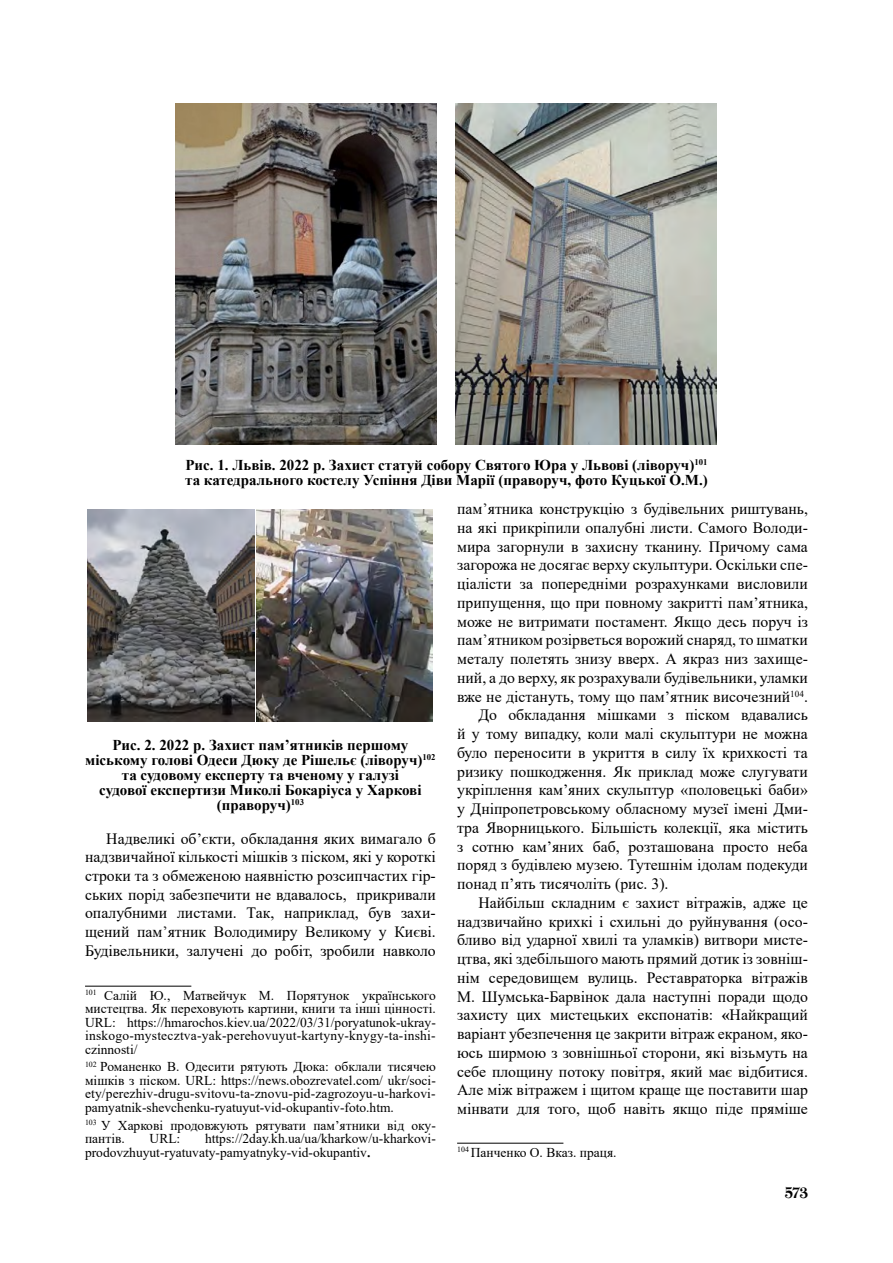
<style>
.page{position:relative;width:893px;height:1263px;background:#fff}
.page>*{position:absolute;margin:0;border:0;box-sizing:border-box;transform-origin:0 0}
.t1{font:18.3px "Tiffany";color:#000;scale:.9 1}
.t2{font:15.75px/18.8px "Times New Roman";color:#000;text-align:justify}
.t3{font:700 15px/15px "Times New Roman";color:#000;text-align:center}
.t4{font:13.5px/13.5px "Times New Roman";color:#000;text-align:justify}
.s1{font-weight:700}
</style>
<div class="page">
<img style="left:88px;top:510px;width:167px;height:212px">
<img style="left:257px;top:510px;width:175px;height:212px">
<hr style="left:85px;top:986px;width:106px;height:1px;background:#000">
<hr style="left:457px;top:1143px;width:106px;height:1px;background:#000">
<img style="left:175px;top:104px;width:262px;height:340px">
<img style="left:456px;top:104px;width:260px;height:340px">
<p class="t3" style="left:185px;top:457px;width:524px;text-align:left">Рис. 1. Львів. 2022 р. Захист статуй собору Святого Юра у Львові (ліворуч)<sup>101 </sup>та катедрального костелу Успіння Діви Марії (праворуч, фото Куцької О.М.)</p>
<p class="t3" style="left:85px;top:737px;width:352px">Рис. 2. 2022 р. Захист пам’ятників першому міському голові Одеси Дюку де Рішельє (ліворуч)<sup>102 </sup>та судовому експерту та вченому у галузі<br>судової експертизи Миколі Бокаріуса у Харкові (праворуч)<sup>103</sup></p>
<p class="t2" style="left:85px;top:828px;width:352px;text-indent:21px">Надвеликі об’єкти, обкладання яких вимагало б надзвичайної кількості мішків з піском, які у короткі строки та з обмеженою наявністю розсипчастих гір&shy;ських порід забезпечити не вдавалось, прикривали опалубними листами. Так, наприклад, був захи&shy;щений памʼятник Володимиру Великому у Києві.<br>Будівельники, залучені до робіт, зробили навколо</p>
<p class="t4" style="left:85px;top:988px;width:352px"><sup>101</sup> Салій Ю., Матвейчук М. Порятунок українського мистецтва. Як переховують картини, книги та інші цінності.<br>URL: https://hmarochos.kiev.ua/2022/03/31/poryatunok-ukray&shy;inskogo-mystecztva-yak-perehovuyut-kartyny-knygy-ta-inshi&shy;czinnosti/</p>
<p class="t4" style="left:85px;top:1060px;width:352px"><sup>102</sup> Романенко В. Одесити рятують Дюка: обклали тисячею мішків з піском. URL: https://news.obozrevatel.com/ ukr/soci&shy;ety/perezhiv-drugu-svitovu-ta-znovu-pid-zagrozoyu-u-harkovi&shy;pamyatnik-shevchenku-ryatuyut-vid-okupantiv-foto.htm.</p>
<p class="t4" style="left:85px;top:1118px;width:352px"><sup>103</sup> У Харкові продовжують рятувати пам’ятники від оку&shy;пантів.</p>
<p class="t4" style="left:85px;top:1131px;width:352px;text-indent:120px">https://2day.kh.ua/ua/kharkow/u-kharkovi&shy;prodovzhuyut-ryatuvaty-pamyatnyky-vid-okupantiv<span class="s1">.</span></p>
<p class="t4" style="left:150px;top:1131px;width:32px">URL:</p>
<p class="t2" style="left:457px;top:499px;width:352px">памʼятника конструкцію з будівельних риштувань,</p>
<p class="t2" style="left:457px;top:518px;width:352px">на які прикріпили опалубні листи. Самого Володи-</p>
<p class="t2" style="left:457px;top:536px;width:352px">мира загорнули в захисну тканину. Причому сама</p>
<p class="t2" style="left:457px;top:555px;width:352px">загорожа не досягає верху скульптури. Оскільки спе-</p>
<p class="t2" style="left:457px;top:574px;width:352px">ціалісти за попередніми розрахунками висловили</p>
<p class="t2" style="left:457px;top:593px;width:352px">припущення, що при повному закритті пам’ятника,</p>
<p class="t2" style="left:457px;top:611px;width:352px">може не витримати постамент. Якщо десь поруч із</p>
<p class="t2" style="left:457px;top:630px;width:352px">памʼятником розірветься ворожий снаряд, то шматки</p>
<p class="t2" style="left:457px;top:649px;width:352px">металу полетять знизу вверх. А якраз низ захище-</p>
<p class="t2" style="left:457px;top:668px;width:352px">ний, а до верху, як розрахували будівельники, уламки</p>
<p class="t2" style="left:457px;top:686px;width:352px">вже не дістануть, тому що пам’ятник височезний<sup>104</sup>.</p>
<p class="t2" style="left:478px;top:705px;width:331px">До обкладання мішками з піском вдавались</p>
<p class="t2" style="left:457px;top:724px;width:352px">й у тому випадку, коли малі скульптури не можна</p>
<p class="t2" style="left:457px;top:743px;width:352px">було переносити в укриття в силу їх крихкості та</p>
<p class="t2" style="left:457px;top:761px;width:352px">ризику пошкодження. Як приклад може слугувати</p>
<p class="t2" style="left:457px;top:780px;width:352px">укріплення кам’яних скульптур «половецькі баби»</p>
<p class="t2" style="left:457px;top:799px;width:352px">у Дніпропетровському обласному музеї імені Дми-</p>
<p class="t2" style="left:457px;top:818px;width:352px">тра Яворницького. Більшість колекції, яка містить</p>
<p class="t2" style="left:457px;top:836px;width:352px">з сотню кам’яних баб, розташована просто неба</p>
<p class="t2" style="left:457px;top:855px;width:352px">поряд з будівлею музею. Тутешнім ідолам подекуди</p>
<p class="t2" style="left:457px;top:874px;width:213px">понад п’ять тисячоліть (рис. 3).</p>
<p class="t2" style="left:478px;top:893px;width:331px">Найбільш складним є захист вітражів, адже це</p>
<p class="t2" style="left:457px;top:911px;width:352px">надзвичайно крихкі і схильні до руйнування (осо-</p>
<p class="t2" style="left:457px;top:930px;width:352px">бливо від ударної хвилі та уламків) витвори мисте-</p>
<p class="t2" style="left:457px;top:949px;width:352px">цтва, які здебільшого мають прямий дотик із зовніш-</p>
<p class="t2" style="left:457px;top:968px;width:352px">нім середовищем вулиць. Реставраторка вітражів</p>
<p class="t2" style="left:457px;top:986px;width:352px">М. Шумська-Барвінок дала наступні поради щодо</p>
<p class="t2" style="left:457px;top:1005px;width:352px">захисту цих мистецьких експонатів: <span class="s1">«</span>Найкращий</p>
<p class="t2" style="left:457px;top:1024px;width:352px">варіант убезпечення це закрити вітраж екраном, яко-</p>
<p class="t2" style="left:457px;top:1043px;width:352px">юсь ширмою з зовнішньої сторони, які візьмуть на</p>
<p class="t2" style="left:457px;top:1061px;width:352px">себе площину потоку повітря, який має відбитися.</p>
<p class="t2" style="left:457px;top:1080px;width:352px">Але між вітражем і щитом краще ще поставити шар</p>
<p class="t2" style="left:457px;top:1099px;width:352px">мінвати для того, щоб навіть якщо піде пряміше</p>
<p class="t4" style="left:457px;top:1145px;width:161px"><sup>104</sup> Панченко О. Вказ. праця.</p>
<p class="t1" style="left:785px;top:1184px;width:27px">573</p>
</div>
